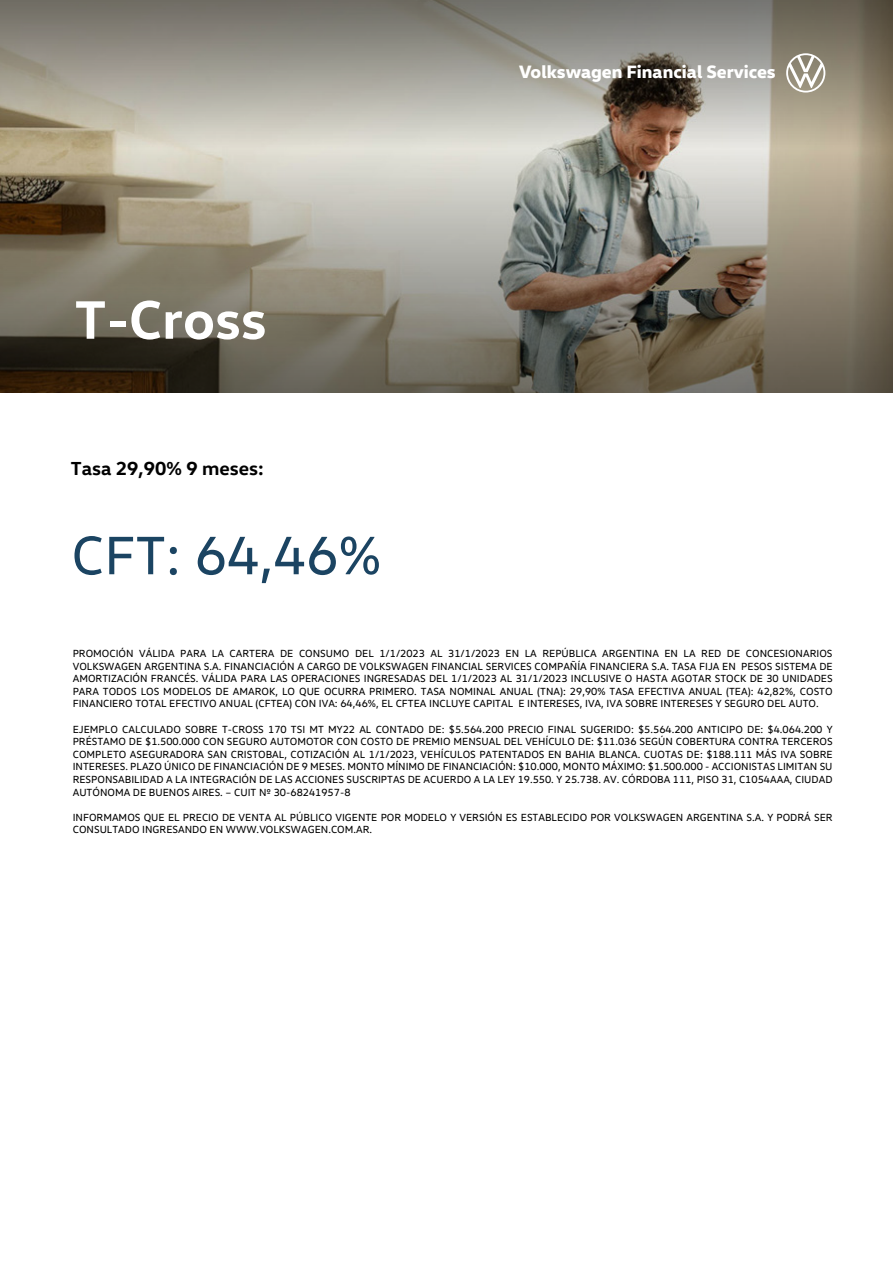
<style>
.page{position:relative;width:893px;height:1263px;background:#fff}
.page>*{position:absolute;margin:0;border:0;box-sizing:border-box;transform-origin:0 0}
.t1{font:55.05px "VW Head";color:#1b4462}
.t2{font:700 55.05px "VW Head";color:#fff}
.t3{font:700 19.2px "VW Head";color:#000}
.t4{font:800 18.15px "VW Head";color:#fff}
.t5{font:10.5px/12.6px "VW Head";color:#000;text-align:justify}
</style>
<div class="page">
<svg style="left:0;top:0;width:893px;height:148px;background:#9b968b"></svg>
<svg style="left:0;top:148px;width:893px;height:245px;background:#878173"></svg>
<svg style="left:786px;top:53px;width:39px;height:40px"></svg>
<h1 class="t2" style="left:75px;top:284px;width:193px">T-Cross</h1>
<h2 class="t3" style="left:71px;top:456px;width:194px">Tasa 29,90% 9 meses:</h2>
<h1 class="t1" style="left:71px;top:521px;width:311px">CFT: 64,46%</h1>
<h3 class="t4" style="left:519px;top:60px;width:258px">Volkswagen Financial Services</h3>
<p class="t5" style="left:73px;top:647px;width:761px">PROMOCIÓN VÁLIDA PARA LA CARTERA DE CONSUMO DEL 1/1/2023 AL 31/1/2023 EN LA REPÚBLICA ARGENTINA EN LA RED DE CONCESIONARIOS VOLKSWAGEN ARGENTINA S.A. FINANCIACIÓN A CARGO DE VOLKSWAGEN FINANCIAL SERVICES COMPAÑÍA FINANCIERA S.A. TASA FIJA EN PESOS SISTEMA DE AMORTIZACIÓN FRANCÉS. VÁLIDA PARA LAS OPERACIONES INGRESADAS DEL 1/1/2023 AL 31/1/2023 INCLUSIVE O HASTA AGOTAR STOCK DE 30 UNIDADES PARA TODOS LOS MODELOS DE AMAROK, LO QUE OCURRA PRIMERO. TASA NOMINAL ANUAL (TNA): 29,90% TASA EFECTIVA ANUAL (TEA): 42,82%, COSTO FINANCIERO TOTAL EFECTIVO ANUAL (CFTEA) CON IVA: 64,46%, EL CFTEA INCLUYE CAPITAL E INTERESES, IVA, IVA SOBRE INTERESES Y SEGURO DEL AUTO.</p>
<p class="t5" style="left:73px;top:722px;width:761px">EJEMPLO CALCULADO SOBRE T-CROSS 170 TSI MT MY22 AL CONTADO DE: $5.564.200 PRECIO FINAL SUGERIDO: $5.564.200 ANTICIPO DE: $4.064.200 Y PRÉSTAMO DE $1.500.000 CON SEGURO AUTOMOTOR CON COSTO DE PREMIO MENSUAL DEL VEHÍCULO DE: $11.036 SEGÚN COBERTURA CONTRA TERCEROS COMPLETO ASEGURADORA SAN CRISTOBAL, COTIZACIÓN AL 1/1/2023, VEHÍCULOS PATENTADOS EN BAHIA BLANCA. CUOTAS DE: $188.111 MÁS IVA SOBRE INTERESES. PLAZO ÚNICO DE FINANCIACIÓN DE 9 MESES. MONTO MÍNIMO DE FINANCIACIÓN: $10.000, MONTO MÁXIMO: $1.500.000 - ACCIONISTAS LIMITAN SU RESPONSABILIDAD A LA INTEGRACIÓN DE LAS ACCIONES SUSCRIPTAS DE ACUERDO A LA LEY 19.550. Y 25.738. AV. CÓRDOBA 111, PISO 31, C1054AAA, CIUDAD AUTÓNOMA DE BUENOS AIRES. – CUIT Nº 30-68241957-8</p>
<p class="t5" style="left:73px;top:811px;width:761px">INFORMAMOS QUE EL PRECIO DE VENTA AL PÚBLICO VIGENTE POR MODELO Y VERSIÓN ES ESTABLECIDO POR VOLKSWAGEN ARGENTINA S.A. Y PODRÁ SER<br>CONSULTADO INGRESANDO EN WWW.VOLKSWAGEN.COM.AR.</p>
</div>
